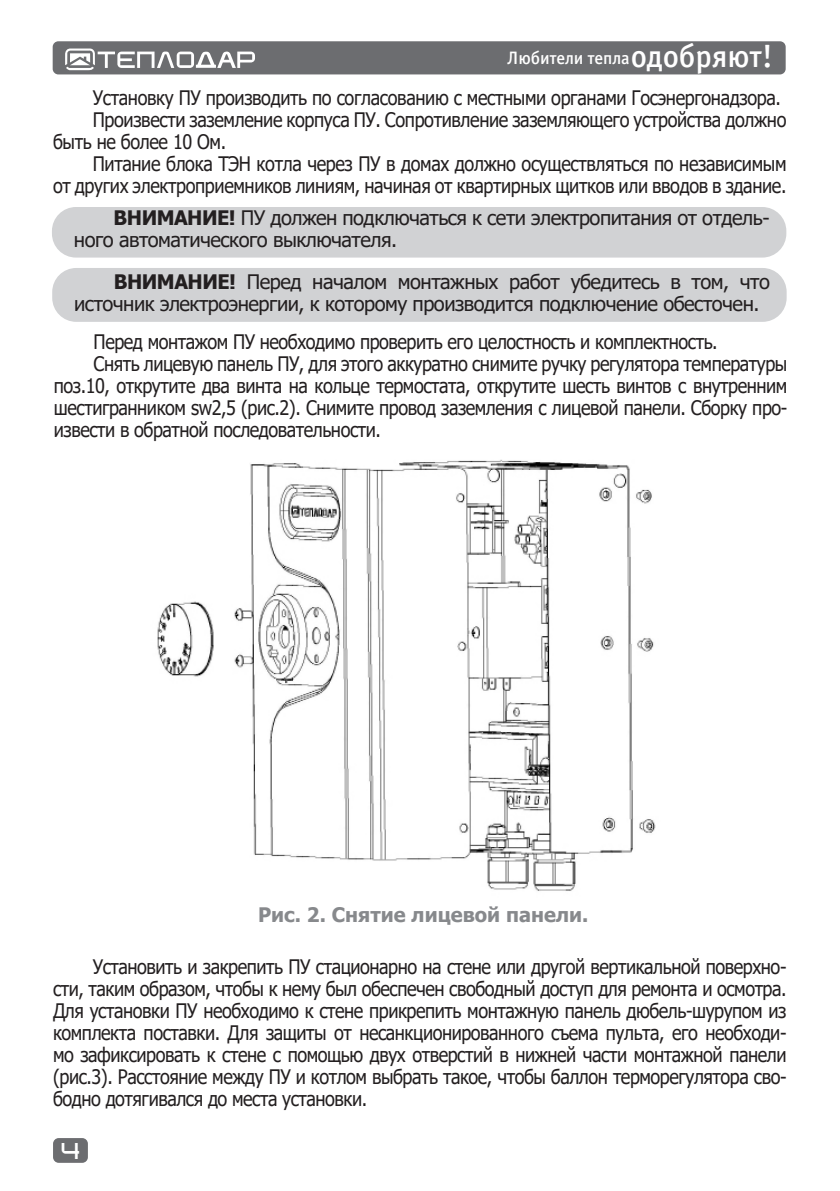
<style>
.page{position:relative;width:840px;height:1191px;background:#fff}
.page>*{position:absolute;margin:0;border:0;box-sizing:border-box;transform-origin:0 0}
.t1{font:20px/22px "Tahoma";letter-spacing:-.025em;color:#231f20;text-align:justify;scale:.9 1}
.t2{font:20px/22px "Tahoma";letter-spacing:-.025em;color:#231f20}
.t3{font:700 20px "Tahoma";color:#87898c}
.t4{font:18px "Officina Sans Medium C";letter-spacing:-.005em;color:#fff}
.t5{font:16px "teplodar";color:#fff}
.s1{font-size:32px}
.s2{font-weight:700}
</style>
<div class="page">
<div style="left:53px;top:1138px;width:35px;height:24px;background:#6c6d70;border-radius:6px"></div>
<div style="left:53px;top:41px;width:732px;height:33px;background:#6c6d70;border-radius:6px"></div>
<svg style="left:65px;top:48px;width:190px;height:22px"></svg>
<div style="left:52px;top:207px;width:733px;height:50px;background:#d1d2d4;border-radius:24px"></div>
<div style="left:52px;top:268px;width:734px;height:54px;background:#d1d2d4;border-radius:24px"></div>
<img style="left:157px;top:459px;width:499px;height:432px">
<p class="t4" style="left:507px;top:48px;width:267px">Любители тепла<span class="s1">одобряют!</span></p>
<p class="t1" style="left:93px;top:87px;width:765px">Установку ПУ производить по согласованию с местными органами Госэнергонадзора.</p>
<p class="t1" style="left:53px;top:109px;width:816px;text-indent:40px">Произвести заземление корпуса ПУ. Сопротивление заземляющего устройства должно быть не более 10 Ом.</p>
<p class="t1" style="left:53px;top:153px;width:816px;text-align:right">Питание блока ТЭН котла через ПУ в домах должно осуществляться по независимым<br>от других электроприемников линиям, начиная от квартирных щитков или вводов в здание.</p>
<p class="t2" style="left:74px;top:208px;width:697px;text-indent:40px"><span class="s2">ВНИМАНИЕ!</span> ПУ должен подключаться к сети электропитания от отдель&shy;ного автоматического выключателя.</p>
<p class="t2" style="left:74px;top:272px;width:697px;text-indent:40px"><span class="s2">ВНИМАНИЕ!</span> Перед началом монтажных работ убедитесь в том, что источник электроэнергии, к которому производится подключение обесточен.</p>
<p class="t1" style="left:94px;top:331px;width:694px">Перед монтажом ПУ необходимо проверить его целостность и комплектность.</p>
<p class="t1" style="left:54px;top:353px;width:816px;text-indent:40px">Снять лицевую панель ПУ, для этого аккуратно снимите ручку регулятора температуры поз.10, открутите два винта на кольце термостата, открутите шесть винтов с внутренним шестигранником sw2,5 (рис.2). Снимите провод заземления с лицевой панели. Сборку про&shy;извести в обратной последовательности.</p>
<p class="t3" style="left:258px;top:901px;width:332px">Рис. 2. Снятие лицевой панели.</p>
<p class="t1" style="left:53px;top:956px;width:816px;text-indent:40px">Установить и закрепить ПУ стационарно на стене или другой вертикальной поверхно&shy;сти, таким образом, чтобы к нему был обеспечен свободный доступ для ремонта и осмотра.<br>Для установки ПУ необходимо к стене прикрепить монтажную панель дюбель-шурупом из комплекта поставки. Для защиты от несанкционированного съема пульта, его необходи&shy;мо зафиксировать к стене с помощью двух отверстий в нижней части монтажной панели (рис.3). Расстояние между ПУ и котлом выбрать такое, чтобы баллон терморегулятора сво&shy;бодно дотягивался до места установки.</p>
<p class="t5" style="left:62px;top:1144px;width:20px">4</p>
</div>
